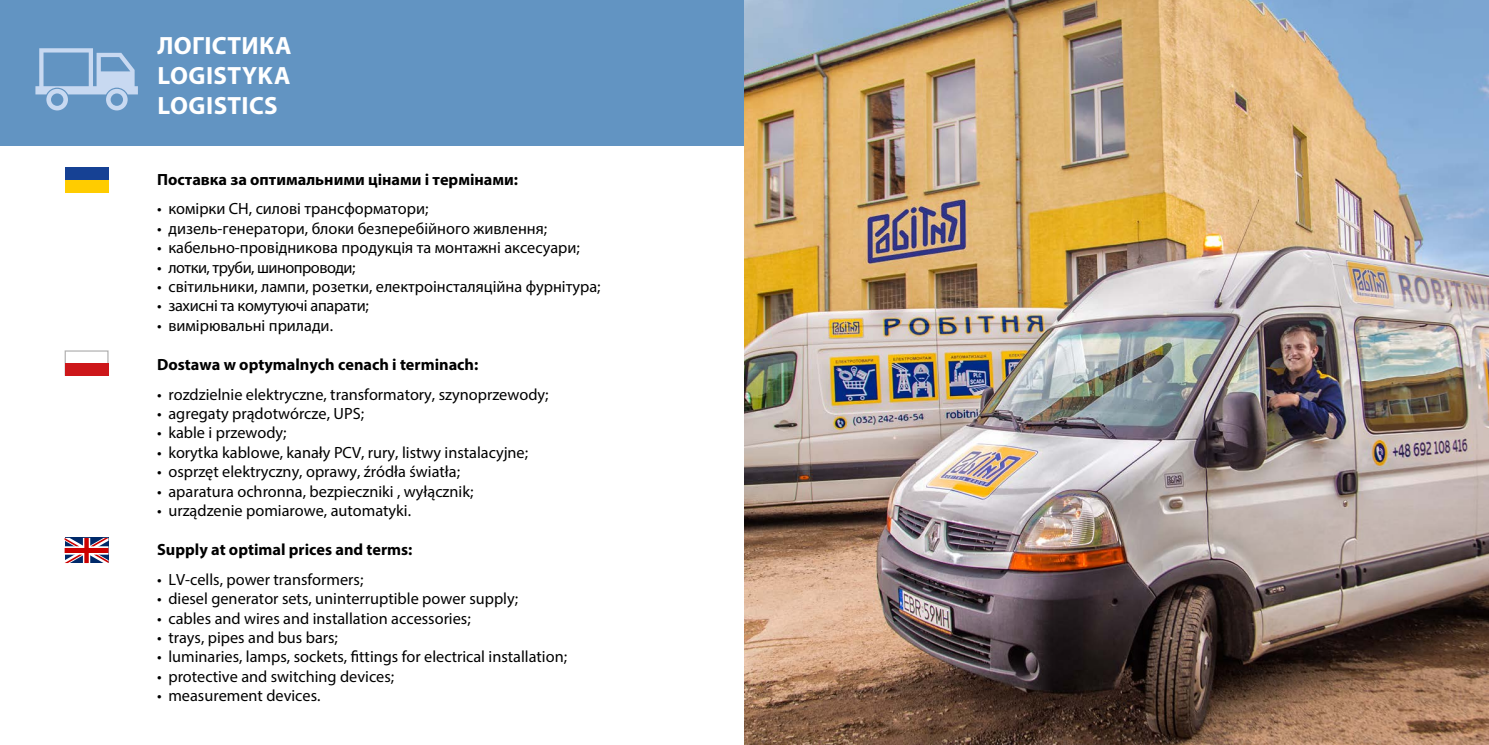
<style>
.page{position:relative;width:1489px;height:745px;background:#fff}
.page>*{position:absolute;margin:0;border:0;box-sizing:border-box;transform-origin:0 0}
.t1{font:700 25px/30px "Myriad Pro";letter-spacing:.015em;color:#fff;text-align:justify}
.t2{font:16.25px "Myriad Pro";color:#000}
.t3{font:700 16.25px "Myriad Pro";color:#000}
.t4{font:16.25px "Myriad Pro";letter-spacing:-.02em;color:#000}
.t5{font:16.25px "Myriad Pro";letter-spacing:-.03em;color:#000}
</style>
<div class="page">
<div style="left:0;top:0;width:744px;height:145px;background:#6294c2"></div>
<div style="left:65px;top:167px;width:44px;height:13px;background:#164194"></div>
<div style="left:65px;top:180px;width:44px;height:13px;background:#fc0"></div>
<div style="left:65px;top:350px;width:44px;height:25px;background:#fff;border:1px solid #b3b2b2"></div>
<div style="left:65px;top:363px;width:44px;height:12px;background:#cd171a"></div>
<img style="left:744px;top:0;width:744px;height:744px">
<svg style="left:35px;top:48px;width:103px;height:62px"></svg>
<svg style="left:65px;top:537px;width:44px;height:26px"></svg>
<h1 class="t1" style="left:157px;top:29px;width:136px">Логістика Logistyka Logistics</h1>
<p class="t3" style="left:157px;top:169px;width:362px">Поставка за оптимальними цінами і термінами:</p>
<p class="t2" style="left:157px;top:199px;width:273px">• комірки СН, силові трансформатори;</p>
<p class="t2" style="left:157px;top:218px;width:391px">• дизель-генератори, блоки безперебійного живлення;</p>
<p class="t2" style="left:157px;top:237px;width:424px">• кабельно-провідникова продукція та монтажні аксесуари;</p>
<p class="t5" style="left:157px;top:257px;width:200px">• лотки, труби, шинопроводи;</p>
<p class="t2" style="left:157px;top:276px;width:445px">• світильники, лампи, розетки, електроінсталяційна фурнітура;</p>
<p class="t4" style="left:157px;top:296px;width:213px">• захисні та комутуючі апарати;</p>
<p class="t2" style="left:157px;top:315px;width:177px">• вимірювальні прилади.</p>
<p class="t3" style="left:157px;top:354px;width:323px">Dostawa w optymalnych cenach i terminach:</p>
<p class="t2" style="left:157px;top:384px;width:393px">• rozdzielnie elektryczne, transformatory, szynoprzewody;</p>
<p class="t2" style="left:157px;top:403px;width:208px">• agregaty prądotwórcze, UPS;</p>
<p class="t2" style="left:157px;top:422px;width:131px">• kable i przewody;</p>
<p class="t2" style="left:157px;top:442px;width:372px">• korytka kablowe, kanały PCV, rury, listwy instalacyjne;</p>
<p class="t2" style="left:157px;top:461px;width:304px">• osprzęt elektryczny, oprawy, źródła światła;</p>
<p class="t2" style="left:157px;top:481px;width:318px">• aparatura ochronna, bezpieczniki , wyłącznik;</p>
<p class="t2" style="left:157px;top:500px;width:255px">• urządzenie pomiarowe, automatyki.</p>
<p class="t3" style="left:157px;top:539px;width:257px">Supply at optimal prices and terms:</p>
<p class="t2" style="left:157px;top:569px;width:208px">• LV-cells, power transformers;</p>
<p class="t2" style="left:157px;top:588px;width:362px">• diesel generator sets, uninterruptible power supply;</p>
<p class="t2" style="left:157px;top:607px;width:315px">• cables and wires and installation accessories;</p>
<p class="t2" style="left:157px;top:627px;width:182px">• trays, pipes and bus bars;</p>
<p class="t2" style="left:157px;top:646px;width:411px">• luminaries, lamps, sockets, fittings for electrical installation;</p>
<p class="t2" style="left:157px;top:666px;width:238px">• protective and switching devices;</p>
<p class="t2" style="left:157px;top:685px;width:165px">• measurement devices.</p>
</div>
